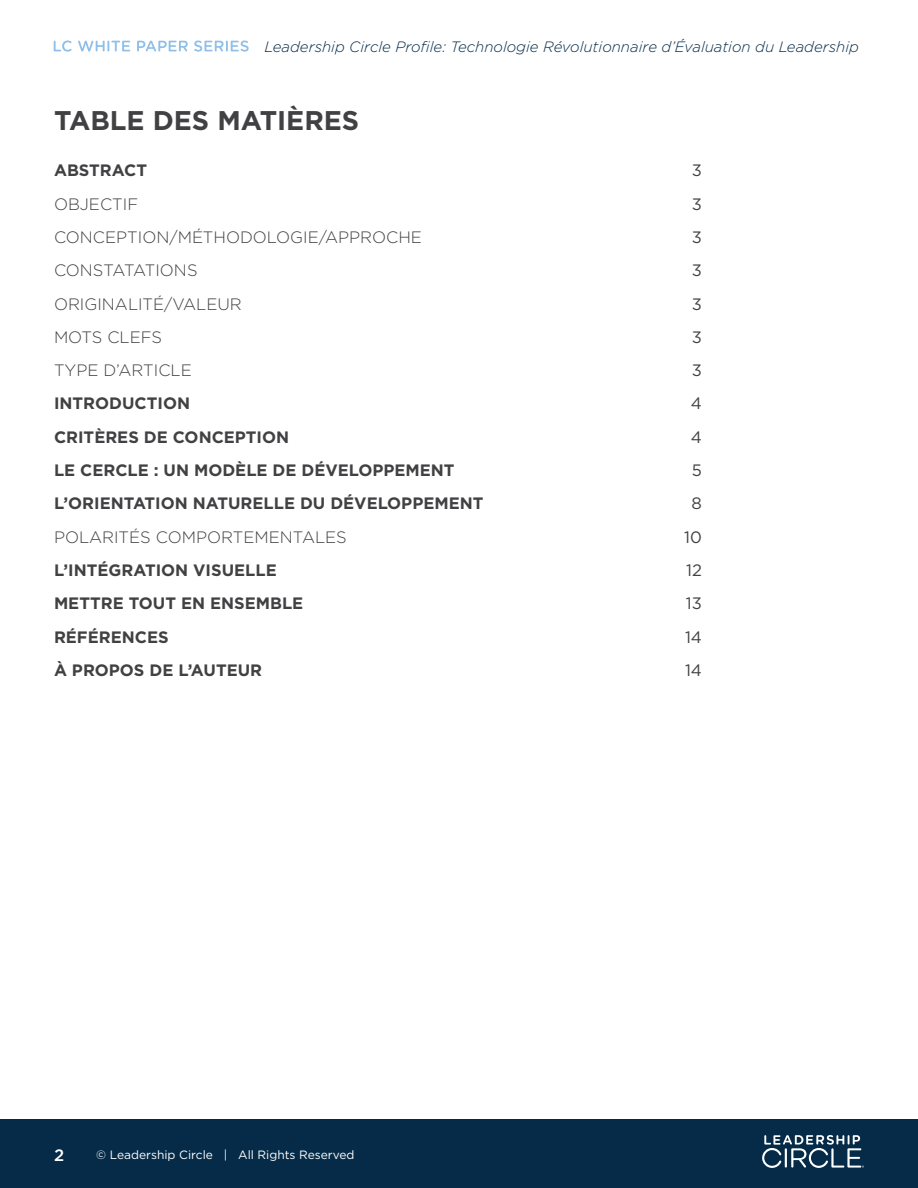
<style>
.page{position:relative;width:918px;height:1188px;background:#fff}
.page>*{position:absolute;margin:0;border:0;box-sizing:border-box;transform-origin:0 0}
.t1{font:700 27px "Gotham";color:#414042}
.t2{font:700 16.5px "Gotham";color:#414042}
.t3{font:300 16.5px "Gotham";color:#414042}
.t4{font:16.5px "Gotham";color:#414042}
.t5{font:500 16.5px "Gotham";color:#fff}
.t6{font:italic 300 15px "Gotham";color:#052b48}
.t7{font:12px "Gotham";color:#fff}
</style>
<div class="page">
<svg style="left:54px;top:41px;width:18px;height:11px"></svg>
<svg style="left:78px;top:41px;width:52px;height:11px"></svg>
<svg style="left:137px;top:41px;width:51px;height:10px"></svg>
<svg style="left:194px;top:41px;width:55px;height:11px"></svg>
<div style="left:0;top:1119px;width:918px;height:69px;background:#052b48"></div>
<svg style="left:762px;top:1135px;width:102px;height:33px"></svg>
<p class="t6" style="left:265px;top:37px;width:596px">Leadership Circle Profile: Technologie Révolutionnaire d’Évaluation du Leadership</p>
<h1 class="t1" style="left:54px;top:102px;width:307px">TABLE DES MATIÈRES</h1>
<p class="t2" style="left:54px;top:160px;width:95px">ABSTRACT</p>
<p class="t4" style="left:692px;top:160px;width:12px">3</p>
<p class="t3" style="left:54px;top:193px;width:86px">OBJECTIF</p>
<p class="t4" style="left:692px;top:193px;width:12px">3</p>
<p class="t3" style="left:54px;top:227px;width:369px">CONCEPTION/MÉTHODOLOGIE/APPROCHE</p>
<p class="t4" style="left:692px;top:227px;width:12px">3</p>
<p class="t3" style="left:54px;top:260px;width:145px">CONSTATATIONS</p>
<p class="t4" style="left:692px;top:260px;width:12px">3</p>
<p class="t3" style="left:54px;top:293px;width:189px">ORIGINALITÉ/VALEUR</p>
<p class="t4" style="left:692px;top:293px;width:12px">3</p>
<p class="t3" style="left:54px;top:327px;width:110px">MOTS CLEFS</p>
<p class="t4" style="left:692px;top:326px;width:12px">3</p>
<p class="t3" style="left:54px;top:360px;width:139px">TYPE D’ARTICLE</p>
<p class="t4" style="left:692px;top:360px;width:12px">3</p>
<p class="t2" style="left:54px;top:393px;width:138px">INTRODUCTION</p>
<p class="t4" style="left:691px;top:393px;width:13px">4</p>
<p class="t2" style="left:54px;top:426px;width:237px">CRITÈRES DE CONCEPTION</p>
<p class="t4" style="left:691px;top:426px;width:13px">4</p>
<p class="t2" style="left:54px;top:459px;width:402px">LE CERCLE : UN MODÈLE DE DÉVELOPPEMENT</p>
<p class="t4" style="left:692px;top:460px;width:12px">5</p>
<p class="t2" style="left:54px;top:493px;width:431px">L’ORIENTATION NATURELLE DU DÉVELOPPEMENT</p>
<p class="t4" style="left:692px;top:493px;width:12px">8</p>
<p class="t3" style="left:54px;top:526px;width:294px">POLARITÉS COMPORTEMENTALES</p>
<p class="t4" style="left:684px;top:526px;width:19px">10</p>
<p class="t2" style="left:54px;top:559px;width:224px">L’INTÉGRATION VISUELLE</p>
<p class="t4" style="left:686px;top:560px;width:17px">12</p>
<p class="t2" style="left:54px;top:592px;width:251px">METTRE TOUT EN ENSEMBLE</p>
<p class="t4" style="left:686px;top:593px;width:18px">13</p>
<p class="t2" style="left:54px;top:626px;width:116px">RÉFÉRENCES</p>
<p class="t4" style="left:685px;top:626px;width:18px">14</p>
<p class="t2" style="left:54px;top:659px;width:210px">À PROPOS DE L’AUTEUR</p>
<p class="t4" style="left:685px;top:659px;width:18px">14</p>
<p class="t5" style="left:54px;top:1144px;width:12px">2</p>
<p class="t7" style="left:96px;top:1147px;width:260px">© Leadership Circle | All Rights Reserved</p>
</div>
